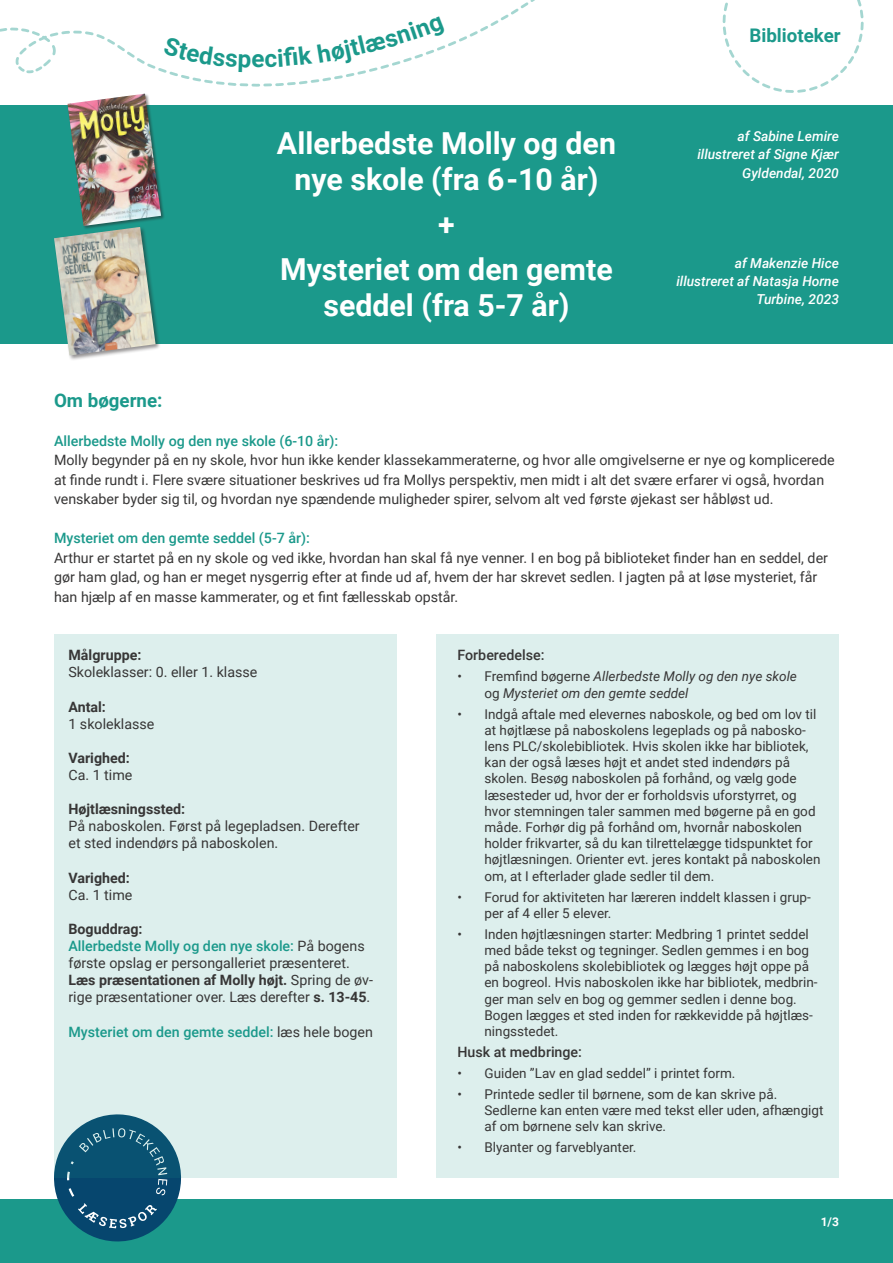
<style>
.page{position:relative;width:893px;height:1263px;background:#fff}
.page>*{position:absolute;margin:0;border:0;box-sizing:border-box;transform-origin:0 0}
.t1{font:700 30.3px/36.3px "Roboto";color:#fff;text-align:center}
.t2{font:700 24.3px "Roboto";color:#1b998b}
.t3{font:700 18.75px "Roboto";color:#1b998b}
.t4{font:14.25px/19.5px "Roboto";color:#373636}
.t5{font:500 14.25px "Roboto";color:#1b998b}
.t6{font:700 14.25px "Roboto";color:#373636}
.t7{font:500 14.25px "Roboto";color:#373636}
.t8{font:italic 500 13.8px "Roboto";color:#fff}
.t9{font:13.5px/16.2px "Roboto";color:#373636}
.t10{font:italic 13.5px/16.2px "Roboto";color:#373636}
.t11{font:700 12px "Roboto";color:#fff}
.s1{font-weight:500;color:#1b998b}
.s2{font-weight:700}
.s3{font-weight:400;color:#373636}
.s4{font-style:normal}
</style>
<div class="page">
<div style="left:0;top:105px;width:893px;height:238px;background:#1b998b"></div>
<div style="left:0;top:1199px;width:893px;height:64px;background:#1b998b"></div>
<svg style="left:54px;top:1178px;width:127px;height:63px"></svg>
<svg style="left:722px;top:0;width:142px;height:93px"></svg>
<svg style="left:0;top:0;width:535px;height:74px"></svg>
<div style="left:67px;top:93px;width:98px;height:137px;background:#231f20;opacity:.49"></div>
<img style="left:67px;top:94px;width:94px;height:132px">
<div style="left:53px;top:226px;width:108px;height:135px;background:#231f20;opacity:.49"></div>
<img style="left:54px;top:227px;width:102px;height:128px">
<div style="left:54px;top:634px;width:343px;height:544px;background:#ddefed"></div>
<div style="left:437px;top:634px;width:402px;height:544px;background:#ddefed"></div>
<svg style="left:156px;top:16px;width:316px;height:93px"></svg>
<h2 class="t2" style="left:251px;top:42px;width:15px">e</h2>
<p class="t1" style="left:277px;top:123px;width:340px">Allerbedste Molly og den nye skole (fra 6-10 år)</p>
<p class="t1" style="left:438px;top:205px;width:18px">+</p>
<p class="t1" style="left:280px;top:250px;width:334px">Mysteriet om den gemte seddel (fra 5-7 år)</p>
<p class="t3" style="left:749px;top:22px;width:93px">Biblioteker</p>
<p class="t8" style="left:737px;top:127px;width:103px">af Sabine Lemire</p>
<p class="t8" style="left:697px;top:145px;width:143px">illustreret af Signe Kjær</p>
<p class="t8" style="left:742px;top:163px;width:98px">Gyldendal, 2020</p>
<p class="t8" style="left:735px;top:253px;width:106px">af Makenzie Hice</p>
<p class="t8" style="left:676px;top:271px;width:164px">illustreret af Natasja Horne</p>
<p class="t8" style="left:756px;top:290px;width:84px">Turbine, 2023</p>
<p class="t3" style="left:54px;top:387px;width:110px">Om bøgerne:</p>
<p class="t5" style="left:54px;top:430px;width:286px">Allerbedste Molly og den nye skole (6-10 år):</p>
<p class="t4" style="left:54px;top:450px;width:782px">Molly begynder på en ny skole, hvor hun ikke kender klassekammeraterne, og hvor alle omgivelserne er nye og komplicerede at finde rundt i. Flere svære situationer beskrives ud fra Mollys perspektiv, men midt i alt det svære erfarer vi også, hvordan venskaber byder sig til, og hvordan nye spændende muligheder spirer, selvom alt ved første øjekast ser håbløst ud.</p>
<p class="t5" style="left:54px;top:528px;width:257px">Mysteriet om den gemte seddel (5-7 år):</p>
<p class="t4" style="left:54px;top:547px;width:775px">Arthur er startet på en ny skole og ved ikke, hvordan han skal få nye venner. I en bog på biblioteket finder han en seddel, der gør ham glad, og han er meget nysgerrig efter at finde ud af, hvem der har skrevet sedlen. I jagten på at løse mysteriet, får han hjælp af en masse kammerater, og et fint fællesskab opstår.</p>
<p class="t6" style="left:68px;top:645px;width:74px">Målgruppe:</p>
<p class="t4" style="left:68px;top:662px;width:190px">Skoleklasser: 0. eller 1. klasse</p>
<p class="t6" style="left:68px;top:697px;width:39px">Antal:</p>
<p class="t4" style="left:68px;top:713px;width:87px">1 skoleklasse</p>
<p class="t6" style="left:68px;top:748px;width:63px">Varighed:</p>
<p class="t4" style="left:68px;top:765px;width:66px">Ca. 1 time</p>
<p class="t6" style="left:68px;top:799px;width:118px">Højtlæsningssted:</p>
<p class="t4" style="left:68px;top:817px;width:293px;line-height:17.1px">På naboskolen. Først på legepladsen. Derefter et sted indendørs på naboskolen.</p>
<p class="t6" style="left:68px;top:868px;width:63px">Varighed:</p>
<p class="t4" style="left:68px;top:884px;width:66px">Ca. 1 time</p>
<p class="t6" style="left:68px;top:919px;width:76px">Boguddrag:</p>
<p class="t4" style="left:68px;top:937px;width:306px;line-height:17.1px"><span class="s1">Allerbedste Molly og den nye skole:</span> På bogens første opslag er persongalleriet præsenteret.<br><span class="s2">Læs præsentationen af Molly højt.</span> Spring de øv&shy;rige præsentationer over. Læs derefter <span class="s2">s. 13-45</span>.</p>
<p class="t5" style="left:68px;top:1021px;width:306px">Mysteriet om den gemte seddel: <span class="s3">læs hele bogen</span></p>
<p class="t7" style="left:457px;top:645px;width:89px">Forberedelse:</p>
<p class="t10" style="left:484px;top:668px;width:314px;text-indent:-27px"><span class="s4">• Fremfind bøgerne</span> Allerbedste Molly og den nye skole <span class="s4">og</span> Mysteriet om den gemte seddel</p>
<p class="t9" style="left:484px;top:705px;width:338px;text-indent:-27px">• Indgå aftale med elevernes naboskole, og bed om lov til at højtlæse på naboskolens legeplads og på nabosko&shy;lens PLC/skolebibliotek. Hvis skolen ikke har bibliotek, kan der også læses højt et andet sted indendørs på skolen. Besøg naboskolen på forhånd, og vælg gode læsesteder ud, hvor der er forholdsvis uforstyrret, og hvor stemningen taler sammen med bøgerne på en god måde. Forhør dig på forhånd om, hvornår naboskolen holder frikvarter, så du kan tilrettelægge tidspunktet for højtlæsningen. Orienter evt. jeres kontakt på naboskolen om, at I efterlader glade sedler til dem.</p>
<p class="t9" style="left:484px;top:888px;width:328px;text-indent:-27px">• Forud for aktiviteten har læreren inddelt klassen i grup&shy;per af 4 eller 5 elever.</p>
<p class="t9" style="left:484px;top:925px;width:335px;text-indent:-27px">• Inden højtlæsningen starter: Medbring 1 printet seddel med både tekst og tegninger. Sedlen gemmes i en bog på naboskolens skolebibliotek og lægges højt oppe på en bogreol. Hvis naboskolen ikke har bibliotek, medbrin&shy;ger man selv en bog og gemmer sedlen i denne bog.<br>Bogen lægges et sted inden for rækkevidde på højtlæs&shy;ningsstedet.</p>
<p class="t7" style="left:457px;top:1042px;width:126px">Husk at medbringe:</p>
<p class="t9" style="left:457px;top:1064px;width:279px">• Guiden ”Lav en glad seddel” i printet form.</p>
<p class="t9" style="left:484px;top:1085px;width:341px;text-indent:-27px">• Printede sedler til børnene, som de kan skrive på.<br>Sedlerne kan enten være med tekst eller uden, afhængigt af om børnene selv kan skrive.</p>
<p class="t9" style="left:457px;top:1139px;width:180px">• Blyanter og farveblyanter.</p>
<p class="t11" style="left:821px;top:1213px;width:20px">1/3</p>
</div>
